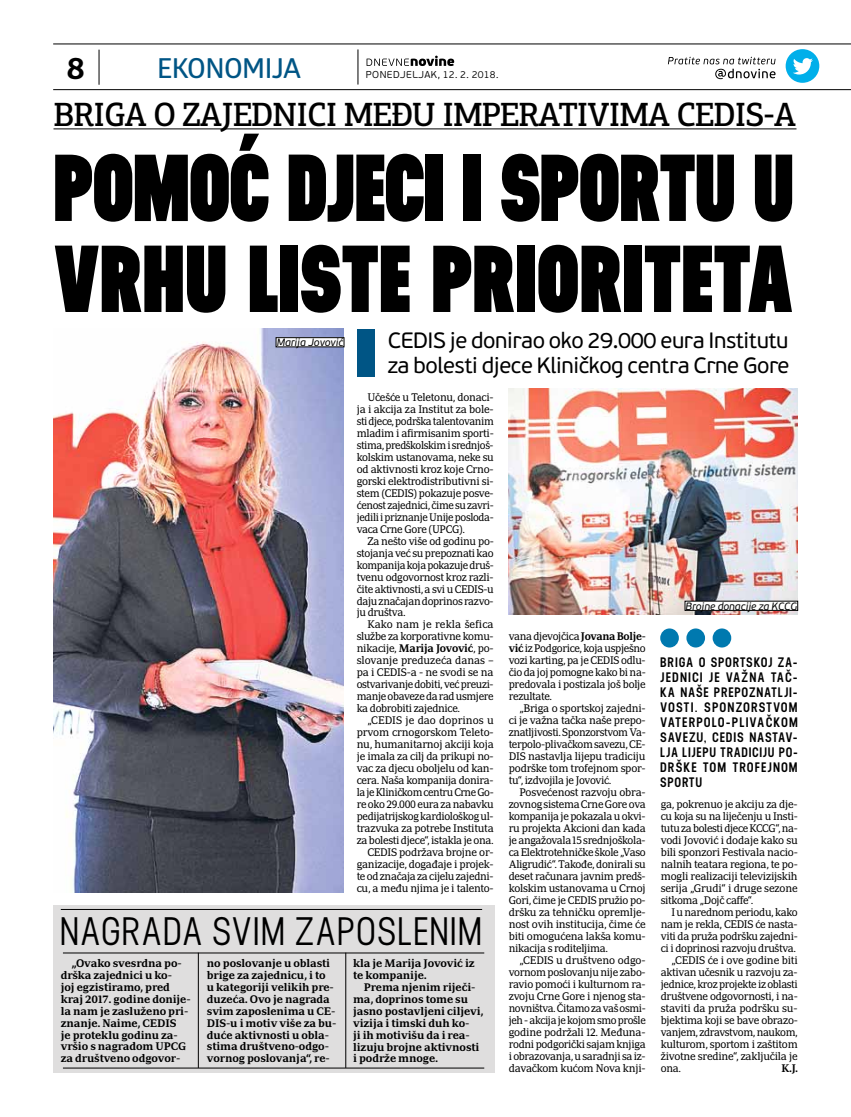
<style>
.page{position:relative;width:851px;height:1117px;background:#fff}
.page>*{position:absolute;margin:0;border:0;box-sizing:border-box;transform-origin:0 0}
.t1{font:900 94.75px/91px "Neusa";letter-spacing:-.01em;color:#000}
.t2{font:500 39.62px "Neusa";letter-spacing:.005em;color:#000}
.t3{font:500 33.75px "PF Centro Slab Pro";letter-spacing:-.03em;color:#000;scale:.95 1}
.t4{font:700 31.25px "PF Centro Slab Pro";color:#000}
.t5{font:600 27.5px "Glober";letter-spacing:-.02em;color:#005585}
.t6{font:22.12px/25px "PF Beau Sans Pro";letter-spacing:-.02em;color:#000}
.t7{font:600 13.75px/15px "Neusa";letter-spacing:.06em;color:#000;text-align:justify}
.t8{font:10.62px/12px "PF Adamant Pro";letter-spacing:-.03em;color:#000;text-align:justify}
.t9{font:10.62px/12px "PF Adamant Pro";letter-spacing:-.03em;color:#000;text-align:justify;scale:.96 1}
.t10{font:700 10.62px/11.9px "PF Adamant Pro";letter-spacing:-.01em;color:#000}
.t11{font:10.62px/12px "PF Adamant Pro";letter-spacing:-.03em;color:#000;text-align:justify;scale:.95 1}
.t12{font:10.62px "PF Adamant Pro";letter-spacing:-.03em;color:#000;scale:.94 1}
.t13{font:italic 10.62px "PF Beau Sans Pro";color:#000}
.t14{font:10.62px "PF Adamant Pro";letter-spacing:-.01em;color:#000}
.t15{font:700 10.62px "PF Adamant Pro";letter-spacing:-.01em;color:#000;scale:.95 1}
.t16{font:300 10px "PF Beau Sans Pro";letter-spacing:.045em;color:#000}
.s1{font-weight:700}
</style>
<div class="page">
<hr style="left:53px;top:44px;width:797px;height:1px;background:#000">
<svg style="left:366px;top:56px;width:88px;height:10px"></svg>
<svg style="left:668px;top:57px;width:107px;height:22px"></svg>
<hr style="left:99px;top:50px;width:1px;height:35px;background:#000">
<svg style="left:785px;top:49px;width:34px;height:34px"></svg>
<hr style="left:357px;top:49px;width:1px;height:35px;background:#000">
<hr style="left:53px;top:89px;width:797px;height:1px;background:#000">
<div style="left:53px;top:904px;width:441px;height:168px;background:#dfdede"></div>
<hr style="left:53px;top:129px;width:743px;height:1px;background:#000">
<div style="left:357px;top:329px;width:17px;height:47px;background:#005585"></div>
<img style="left:53px;top:329px;width:290px;height:562px">
<img style="left:508px;top:388px;width:289px;height:226px">
<div style="left:685px;top:601px;width:112px;height:9px;background:#fff"></div>
<hr style="left:63px;top:952px;width:421px;height:1px;background:#000">
<hr style="left:63px;top:1067px;width:421px;height:1px;background:#000">
<hr style="left:61px;top:908px;width:421px;height:1px;background:#000">
<hr style="left:198px;top:952px;width:1px;height:115px;background:#000">
<hr style="left:345px;top:952px;width:1px;height:115px;background:#000">
<div style="left:276px;top:337px;width:68px;height:10px;background:#fff"></div>
<div style="left:276px;top:337px;width:68px;height:10px;border:1px solid #000"></div>
<div style="left:712px;top:628px;width:19px;height:19px;background:#0079af;border-radius:50%"></div>
<div style="left:660px;top:628px;width:18px;height:19px;background:#0079af;border-radius:50%"></div>
<div style="left:686px;top:628px;width:19px;height:19px;background:#0079af;border-radius:50%"></div>
<h3 class="t4" style="left:67px;top:48px;width:20px">8</h3>
<h3 class="t5" style="left:157px;top:49px;width:146px">EKONOMIJA</h3>
<p class="t16" style="left:366px;top:69px;width:134px">PONEDJELJAK, 12. 2. 2018.</p>
<h3 class="t3" style="left:53px;top:94px;width:783px">BRIGA O ZAJEDNICI MEĐU IMPERATIVIMA CEDIS-A</h3>
<h1 class="t1" style="left:53px;top:139px;width:741px">POMOĆ DJECI I SPORTU U<br>VRHU LISTE PRIORITETA</h1>
<h3 class="t6" style="left:388px;top:329px;width:403px">CEDIS je donirao oko 29.000 eura Institutu za bolesti djece Kliničkog centra Crne Gore</h3>
<p class="t9" style="left:356px;top:391px;width:144px;text-indent:11px">Učešće u Teletonu, donaci&shy;ja i akcija za Institut za bole&shy;sti djece, podrška talentovanim mladim i afirmisanim sporti&shy;stima, predškolskim i srednjoš&shy;kolskim ustanovama, neke su od aktivnosti kroz koje Crno&shy;gorski elektrodistributivni si&shy;stem (CEDIS) pokazuje posve&shy;ćenost zajednici, čime su zavri&shy;jedili i priznanje Unije posloda&shy;vaca Crne Gore (UPCG).</p>
<p class="t11" style="left:356px;top:534px;width:146px;text-indent:11px">Za nešto više od godinu po&shy;stojanja već su prepoznati kao kompanija koja pokazuje druš&shy;tvenu odgovornost kroz razli&shy;čite aktivnosti, a svi u CEDIS-u daju značajan doprinos razvo&shy;ju društva.</p>
<p class="t8" style="left:356px;top:618px;width:138px;text-indent:11px">Kako nam je rekla šefica službe za korporativne komu&shy;nikacije, <span class="s1">Marija Jovović</span>, po&shy;slovanje preduzeća danas – pa i CEDIS-a - ne svodi se na ostvarivanje dobiti, već preuzi&shy;manje obaveze da rad usmjere ka dobrobiti zajednice.</p>
<p class="t8" style="left:356px;top:714px;width:138px;text-align:right">„CEDIS je dao doprinos u prvom crnogorskom Teleto&shy;nu, humanitarnoj akciji koja je imala za cilj da prikupi no&shy;vac za djecu oboljelu od kan&shy;cera. Naša kompanija donira&shy;la je Kliničkom centru Crne Go&shy;re oko 29.000 eura za nabavku pedijatrijskog kardiološkog ul&shy;trazvuka za potrebe Instituta za bolesti djece“, istakla je ona.<br>CEDIS podržava brojne or&shy;ganizacije, događaje i projek&shy;te od značaja za cijelu zajedni&shy;cu, a među njima je i talento-</p>
<p class="t13" style="left:276px;top:336px;width:68px">Marija Jovović</p>
<p class="t13" style="left:685px;top:600px;width:113px">Brojne donacije za KCCG</p>
<p class="t11" style="left:508px;top:630px;width:146px">vana djevojčica <span class="s1">Jovana Bolje&shy;vić</span> iz Podgorice, koja uspješno vozi karting, pa je CEDIS odlu&shy;čio da joj pomogne kako bi na&shy;predovala i postizala još bolje rezultate.</p>
<p class="t8" style="left:508px;top:702px;width:138px;text-indent:11px">„Briga o sportskoj zajedni&shy;ci je važna tačka naše prepo&shy;znatljivosti. Sponzorstvom Va&shy;terpolo-plivačkom savezu, CE-DIS nastavlja lijepu tradiciju podrške tom trofejnom spor&shy;tu“, izdvojila je Jovović.</p>
<p class="t8" style="left:508px;top:786px;width:138px;text-indent:11px">Posvećenost razvoju obra&shy;zovnog sistema Crne Gore ova kompanija je pokazala u okvi&shy;ru projekta Akcioni dan kada je angažovala 15 srednjoškola&shy;ca Elektrotehničke škole „Vaso Aligrudić“. Takođe, donirali su deset računara javnim predš&shy;kolskim ustanovama u Crnoj Gori, čime je CEDIS pružio po&shy;dršku za tehničku opremlje&shy;nost ovih institucija, čime će biti omogućena lakša komu&shy;nikacija s roditeljima.</p>
<p class="t8" style="left:508px;top:954px;width:139px;text-indent:11px">„CEDIS u društveno odgo&shy;vornom poslovanju nije zabo&shy;ravio pomoći i kulturnom ra&shy;zvoju Crne Gore i njenog sta&shy;novništva. Čitamo za vaš osmi&shy;jeh - akcija je kojom smo prošle godine podržali 12. Međuna&shy;rodni podgorički sajam knjiga i obrazovanja, u saradnji sa iz&shy;davačkom kućom Nova knji-</p>
<p class="t7" style="left:660px;top:654px;width:139px">BRIGA O SPORTSKOJ ZA-JEDNICI JE VAŽNA TAČ-KA NAŠE PREPOZNATLJI-VOSTI. SPONZORSTVOM VATERPOLO-PLIVAČKOM SAVEZU, CEDIS</p>
<p class="t7" style="left:660px;top:729px;width:139px;text-indent:89px">NASTAV-LJA LIJEPU TRADICIJU PO-DRŠKE TOM TROFEJNOM SPORTU</p>
<p class="t9" style="left:660px;top:798px;width:144px">ga, pokrenuo je akciju za dje&shy;cu koja su na liječenju u Insti&shy;tutu za bolesti djece KCCG“, na&shy;vodi Jovović i dodaje kako su bili sponzori Festivala nacio&shy;nalnih teatara regiona, te po&shy;mogli realizaciji televizijskih serija „Grudi“ i druge sezone sitkoma „Dojč caffe“.</p>
<p class="t11" style="left:671px;top:906px;width:134px">I u narednom periodu, kako</p>
<p class="t9" style="left:660px;top:918px;width:144px">nam je rekla, CEDIS će nasta-</p>
<p class="t11" style="left:660px;top:930px;width:146px">viti da pruža podršku zajedni-</p>
<p class="t11" style="left:660px;top:942px;width:144px">ci i doprinosi razvoju društva.</p>
<p class="t8" style="left:671px;top:954px;width:128px">„CEDIS će i ove godine biti</p>
<p class="t9" style="left:660px;top:966px;width:144px">aktivan učesnik u razvoju za-</p>
<p class="t12" style="left:660px;top:977px;width:147px">jednice, kroz projekte iz oblasti</p>
<p class="t9" style="left:660px;top:990px;width:144px">društvene odgovornosti, i na-</p>
<p class="t14" style="left:660px;top:1001px;width:138px">staviti da pruža podršku su-</p>
<p class="t9" style="left:660px;top:1013px;width:144px">bjektima koji se bave obrazo-</p>
<p class="t12" style="left:660px;top:1025px;width:147px">vanjem, zdravstvom, naukom,</p>
<p class="t9" style="left:660px;top:1037px;width:144px">kulturom, sportom i zaštitom</p>
<p class="t8" style="left:660px;top:1049px;width:138px">životne sredine“, zaključila je</p>
<p class="t11" style="left:660px;top:1061px;width:23px">ona.</p>
<p class="t15" style="left:781px;top:1061px;width:19px">K.J.</p>
<h2 class="t2" style="left:60px;top:906px;width:424px">NAGRADA SVIM ZAPOSLENIM</h2>
<p class="t10" style="left:61px;top:957px;width:131px;text-indent:11px">„Ovako svesrdna po&shy;drška zajednici u ko-<br>joj egzistiramo, pred kraj 2017. godine donije&shy;la nam je zasluženo pri&shy;znanje. Naime, CEDIS<br>je proteklu godinu za&shy;vršio s nagradom UPCG za društveno odgovor-</p>
<p class="t10" style="left:207px;top:957px;width:131px">no poslovanje u oblasti brige za zajednicu, i to<br>u kategoriji velikih pre&shy;duzeća. Ovo je nagrada svim zaposlenima u CE-<br>DIS-u i motiv više za bu&shy;duće aktivnosti u obla&shy;stima društveno-odgo&shy;vornog poslovanja“, re-</p>
<p class="t10" style="left:353px;top:957px;width:123px">kla je Marija Jovović iz te kompanije.</p>
<p class="t10" style="left:353px;top:980px;width:132px;text-indent:11px">Prema njenim riječi&shy;ma, doprinos tome su jasno postavljeni ciljevi, vizija i timski duh ko-<br>ji ih motivišu da i rea&shy;lizuju brojne aktivnosti i podrže mnoge.</p>
</div>
